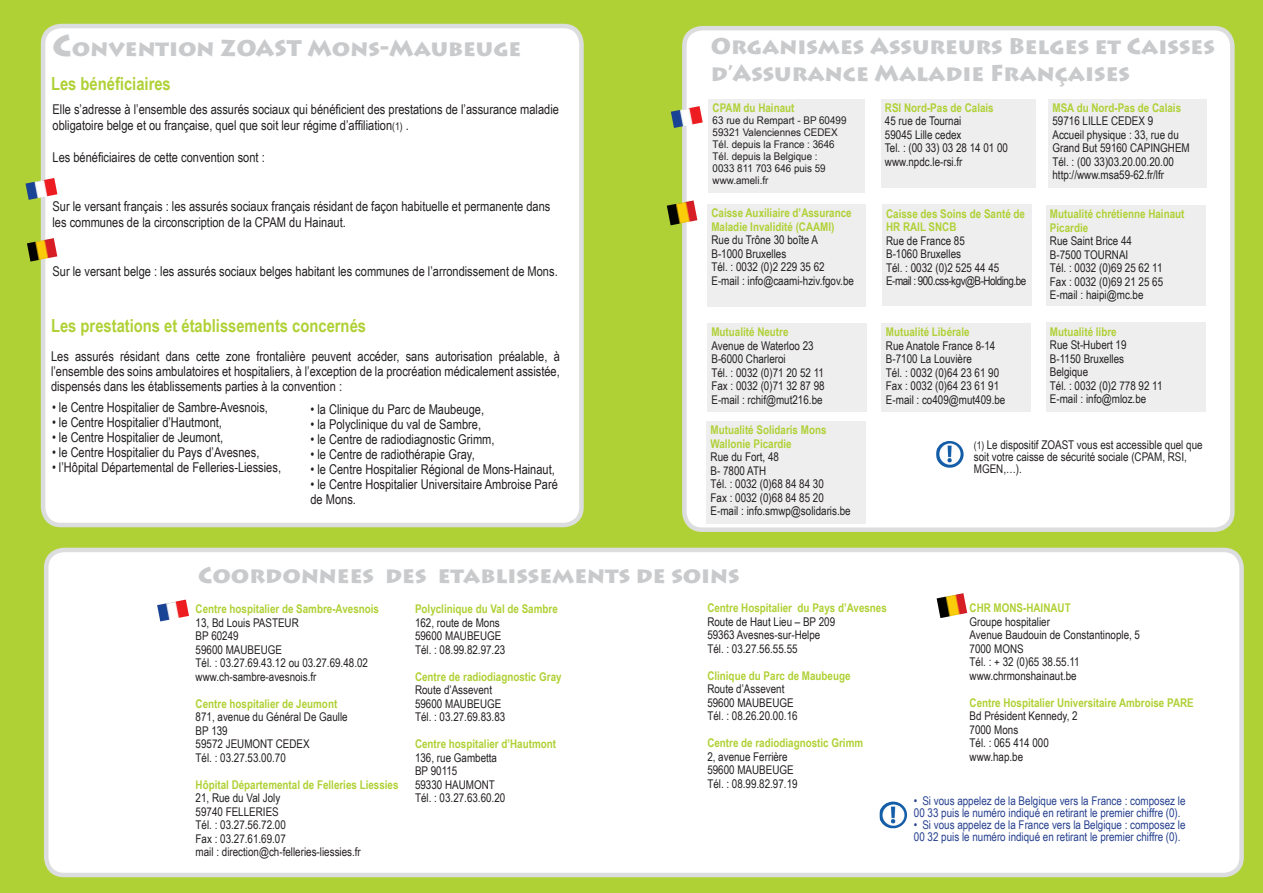
<style>
.page{position:relative;width:1263px;height:893px;background:#b0d136}
.page>*{position:absolute;margin:0;border:0;box-sizing:border-box;transform-origin:0 0}
.t1{font:900 22.5px/27px "Lithos Pro";color:#c9cacc}
.t2{font:700 18px "Arial Narrow";color:#b0d136}
.t3{font:13.5px/15px "Arial Narrow";color:#231f20}
.t4{font:12px/13.5px "Arial Narrow";color:#231f20}
.t5{font:700 12px/13.5px "Arial Narrow";color:#b0d136}
.t6{font:12px/12px "Arial Narrow";color:#253f8e}
.t7{font:10.5px/12px "Arial Narrow";color:#231f20;scale:1.14 1}
.s1{font-size:30px}
.s2{font-size:10.5px}
</style>
<div class="page">
<div style="left:43px;top:26px;width:538px;height:499px;background:#fff;border-radius:18px"></div>
<div style="left:41px;top:24px;width:543px;height:503px;border:4px solid #dcdddf;border-radius:18px"></div>
<div style="left:46px;top:550px;width:1195px;height:325px;background:#fff;border-radius:18px"></div>
<div style="left:44px;top:548px;width:1200px;height:329px;border:4px solid #dcdddf;border-radius:18px"></div>
<img style="left:936px;top:593px;width:31px;height:25px">
<img style="left:26px;top:178px;width:31px;height:22px">
<img style="left:27px;top:238px;width:30px;height:24px">
<img style="left:157px;top:600px;width:32px;height:21px">
<div style="left:684px;top:28px;width:548px;height:502px;background:#fff;border-radius:18px"></div>
<div style="left:682px;top:26px;width:552px;height:506px;border:4px solid #dcdddf;border-radius:18px"></div>
<div style="left:708px;top:99px;width:157px;height:94px;background:#eeeeef"></div>
<div style="left:881px;top:99px;width:154px;height:89px;background:#eeeeef"></div>
<div style="left:707px;top:204px;width:158px;height:102px;background:#eeeeef"></div>
<div style="left:1048px;top:99px;width:158px;height:89px;background:#eeeeef"></div>
<div style="left:707px;top:323px;width:159px;height:89px;background:#eeeeef"></div>
<div style="left:706px;top:421px;width:160px;height:102px;background:#eeeeef"></div>
<div style="left:882px;top:205px;width:149px;height:101px;background:#eeeeef"></div>
<div style="left:882px;top:323px;width:149px;height:89px;background:#eeeeef"></div>
<div style="left:1046px;top:205px;width:159px;height:101px;background:#eeeeef"></div>
<div style="left:1046px;top:323px;width:159px;height:89px;background:#eeeeef"></div>
<img style="left:671px;top:106px;width:32px;height:22px">
<img style="left:667px;top:200px;width:30px;height:25px">
<img style="left:936px;top:441px;width:27px;height:27px">
<img style="left:880px;top:801px;width:27px;height:27px">
<h1 class="t1" style="left:53px;top:35px;width:470px"><span class="s1">C</span>onvention ZOAST Mons-Maubeuge</h1>
<h2 class="t2" style="left:51px;top:70px;width:121px">Les bénéficiaires</h2>
<p class="t3" style="left:53px;top:100px;width:508px;line-height:16.2px">Elle s’adresse à l’ensemble des assurés sociaux qui bénéficient des prestations de l’assurance maladie obligatoire belge et ou française, quel que soit leur régime d’affiliation<span class="s2">(1)</span> .</p>
<p class="t3" style="left:53px;top:149px;width:214px">Les bénéficiaires de cette convention sont :</p>
<p class="t3" style="left:53px;top:197px;width:499px;line-height:16.2px">Sur le versant français : les assurés sociaux français résidant de façon habituelle et permanente dans les communes de la circonscription de la CPAM du Hainaut.</p>
<p class="t3" style="left:53px;top:263px;width:507px">Sur le versant belge : les assurés sociaux belges habitant les communes de l’arrondissement de Mons.</p>
<h2 class="t2" style="left:51px;top:312px;width:317px">Les prestations et établissements concernés</h2>
<p class="t3" style="left:51px;top:348px;width:510px;text-align:justify">Les assurés résidant dans cette zone frontalière peuvent accéder, sans autorisation préalable, à l’ensemble des soins ambulatoires et hospitaliers, à l’exception de la procréation médicalement assistée, dispensés dans les établissements parties à la convention :</p>
<p class="t3" style="left:52px;top:399px;width:217px">• le Centre Hospitalier de Sambre-Avesnois,</p>
<p class="t3" style="left:52px;top:414px;width:171px">• le Centre Hospitalier d’Hautmont,</p>
<p class="t3" style="left:52px;top:429px;width:173px">• le Centre Hospitalier de Jeumont,</p>
<p class="t3" style="left:52px;top:444px;width:209px">• le Centre Hospitalier du Pays d’Avesnes,</p>
<p class="t3" style="left:52px;top:459px;width:231px">• l’Hôpital Départemental de Felleries-Liessies,</p>
<p class="t3" style="left:310px;top:401px;width:175px">• la Clinique du Parc de Maubeuge,</p>
<p class="t3" style="left:310px;top:416px;width:172px">• la Polyclinique du val de Sambre,</p>
<p class="t3" style="left:310px;top:431px;width:186px">• le Centre de radiodiagnostic Grimm,</p>
<p class="t3" style="left:310px;top:446px;width:166px">• le Centre de radiothérapie Gray,</p>
<p class="t3" style="left:310px;top:461px;width:246px">• le Centre Hospitalier Régional de Mons-Hainaut,</p>
<p class="t3" style="left:310px;top:476px;width:249px">• le Centre Hospitalier Universitaire Ambroise Paré de Mons.</p>
<h1 class="t1" style="left:711px;top:33px;width:505px">Organismes Assureurs Belges et Caisses d’Assurance Maladie Françaises</h1>
<p class="t5" style="left:713px;top:100px;width:83px">CPAM du Hainaut</p>
<p class="t7" style="left:713px;top:114px;width:119px">63 rue du Rempart - BP 60499<br>59321 Valenciennes CEDEX<br>Tél. depuis la France : 3646<br>Tél. depuis la Belgique :<br>0033 811 703 646 puis 59 www.ameli.fr</p>
<p class="t5" style="left:885px;top:100px;width:110px">RSI Nord-Pas de Calais</p>
<p class="t4" style="left:885px;top:114px;width:125px">45 rue de Tournai<br>59045 Lille cedex<br>Tel. : (00 33) 03 28 14 01 00 www.npdc.le-rsi.fr</p>
<p class="t5" style="left:1052px;top:100px;width:130px">MSA du Nord-Pas de Calais</p>
<p class="t4" style="left:1052px;top:114px;width:139px">59716 LILLE CEDEX 9<br>Accueil physique : 33, rue du<br>Grand But 59160 CAPINGHEM<br>Tél. : (00 33)03.20.00.20.00 http://www.msa59-62.fr/lfr</p>
<p class="t5" style="left:711px;top:206px;width:142px">Caisse Auxiliaire d’Assurance<br>Maladie Invalidité (CAAMI)</p>
<p class="t4" style="left:711px;top:233px;width:144px">Rue du Trône 30 boîte A<br>B-1000 Bruxelles<br>Tél. : 0032 (0)2 229 35 62<br>E-mail : info@caami-hziv.fgov.be</p>
<p class="t5" style="left:711px;top:325px;width:79px">Mutualité Neutre</p>
<p class="t4" style="left:711px;top:338px;width:115px">Avenue de Waterloo 23<br>B-6000 Charleroi<br>Tél. : 0032 (0)71 20 52 11<br>Fax : 0032 (0)71 32 87 98<br>E-mail : rchif@mut216.be</p>
<p class="t5" style="left:711px;top:423px;width:117px">Mutualité Solidaris Mons<br>Wallonie Picardie</p>
<p class="t4" style="left:711px;top:450px;width:142px">Rue du Fort, 48<br>B- 7800 ATH<br>Tél. : 0032 (0)68 84 84 30<br>Fax : 0032 (0)68 84 85 20<br>E-mail : info.smwp@solidaris.be</p>
<p class="t5" style="left:886px;top:206px;width:140px">Caisse des Soins de Santé de<br>HR RAIL SNCB</p>
<p class="t4" style="left:886px;top:233px;width:142px">Rue de France 85<br>B-1060 Bruxelles<br>Tél. : 0032 (0)2 525 44 45<br>E-mail : 900.css-kgv@B-Holding.be</p>
<p class="t5" style="left:886px;top:325px;width:85px">Mutualité Libérale</p>
<p class="t4" style="left:886px;top:338px;width:121px">Rue Anatole France 8-14<br>B-7100 La Louvière<br>Tél. : 0032 (0)64 23 61 90<br>Fax : 0032 (0)64 23 61 91<br>E-mail : co409@mut409.be</p>
<p class="t5" style="left:1050px;top:207px;width:136px">Mutualité chrétienne Hainaut<br>Picardie</p>
<p class="t4" style="left:1050px;top:234px;width:115px">Rue Saint Brice 44<br>B-7500 TOURNAI<br>Tél. : 0032 (0)69 25 62 11<br>Fax : 0032 (0)69 21 25 65<br>E-mail : haipi@mc.be</p>
<p class="t5" style="left:1050px;top:324px;width:68px">Mutualité libre</p>
<p class="t4" style="left:1050px;top:338px;width:114px">Rue St-Hubert 19<br>B-1150 Bruxelles<br>Belgique<br>Tél. : 0032 (0)2 778 92 11<br>E-mail : info@mloz.be</p>
<p class="t4" style="left:974px;top:439px;width:230px;line-height:12px"><span class="s2">(1)</span> Le dispositif ZOAST vous est accessible quel que soit votre caisse de sécurité sociale (CPAM, RSI,<br>MGEN,…).</p>
<h1 class="t1" style="left:198px;top:562px;width:543px">Coordonnees des etablissements de soins</h1>
<p class="t5" style="left:196px;top:601px;width:185px">Centre hospitalier de Sambre-Avesnois</p>
<p class="t4" style="left:196px;top:615px;width:174px">13, Bd Louis PASTEUR<br>BP 60249<br>59600 MAUBEUGE<br>Tél. : 03.27.69.43.12 ou 03.27.69.48.02 www.ch-sambre-avesnois.fr</p>
<p class="t5" style="left:196px;top:696px;width:143px">Centre hospitalier de Jeumont</p>
<p class="t4" style="left:196px;top:710px;width:154px">871, avenue du Général De Gaulle<br>BP 139<br>59572 JEUMONT CEDEX<br>Tél. : 03.27.53.00.70</p>
<p class="t5" style="left:196px;top:777px;width:204px">Hôpital Départemental de Felleries Liessies</p>
<p class="t4" style="left:196px;top:791px;width:167px">21, Rue du Val Joly<br>59740 FELLERIES<br>Tél. : 03.27.56.72.00<br>Fax : 03.27.61.69.07<br>mail : direction@ch-felleries-liessies.fr</p>
<p class="t5" style="left:415px;top:602px;width:144px">Polyclinique du Val de Sambre</p>
<p class="t4" style="left:415px;top:615px;width:92px">162, route de Mons<br>59600 MAUBEUGE<br>Tél. : 08.99.82.97.23</p>
<p class="t5" style="left:415px;top:669px;width:148px">Centre de radiodiagnostic Gray</p>
<p class="t4" style="left:415px;top:683px;width:92px">Route d’Assevent<br>59600 MAUBEUGE<br>Tél. : 03.27.69.83.83</p>
<p class="t5" style="left:415px;top:737px;width:143px">Centre hospitalier d’Hautmont</p>
<p class="t4" style="left:415px;top:750px;width:92px">136, rue Gambetta<br>BP 90115<br>59330 HAUMONT<br>Tél. : 03.27.63.60.20</p>
<p class="t5" style="left:707px;top:601px;width:181px">Centre Hospitalier du Pays d’Avesnes</p>
<p class="t4" style="left:707px;top:614px;width:129px">Route de Haut Lieu – BP 209<br>59363 Avesnes-sur-Helpe<br>Tél. : 03.27.56.55.55</p>
<p class="t5" style="left:707px;top:668px;width:145px">Clinique du Parc de Maubeuge</p>
<p class="t4" style="left:707px;top:682px;width:92px">Route d’Assevent<br>59600 MAUBEUGE<br>Tél. : 08.26.20.00.16</p>
<p class="t5" style="left:707px;top:736px;width:157px">Centre de radiodiagnostic Grimm</p>
<p class="t4" style="left:707px;top:749px;width:92px">2, avenue Ferrière<br>59600 MAUBEUGE<br>Tél. : 08.99.82.97.19</p>
<p class="t5" style="left:969px;top:601px;width:103px">CHR MONS-HAINAUT</p>
<p class="t4" style="left:969px;top:614px;width:172px">Groupe hospitalier<br>Avenue Baudouin de Constantinople, 5<br>7000 MONS<br>Tél. : + 32 (0)65 38.55.11 www.chrmonshainaut.be</p>
<p class="t5" style="left:969px;top:695px;width:226px">Centre Hospitalier Universitaire Ambroise PARE</p>
<p class="t4" style="left:969px;top:709px;width:110px">Bd Président Kennedy, 2<br>7000 Mons<br>Tél. : 065 414 000 www.hap.be</p>
<p class="t6" style="left:914px;top:794px;width:273px">• Si vous appelez de la Belgique vers la France : composez le<br>00 33 puis le numéro indiqué en retirant le premier chiffre (0).</p>
<p class="t6" style="left:914px;top:818px;width:273px">• Si vous appelez de la France vers la Belgique : composez le<br>00 32 puis le numéro indiqué en retirant le premier chiffre (0).</p>
</div>
